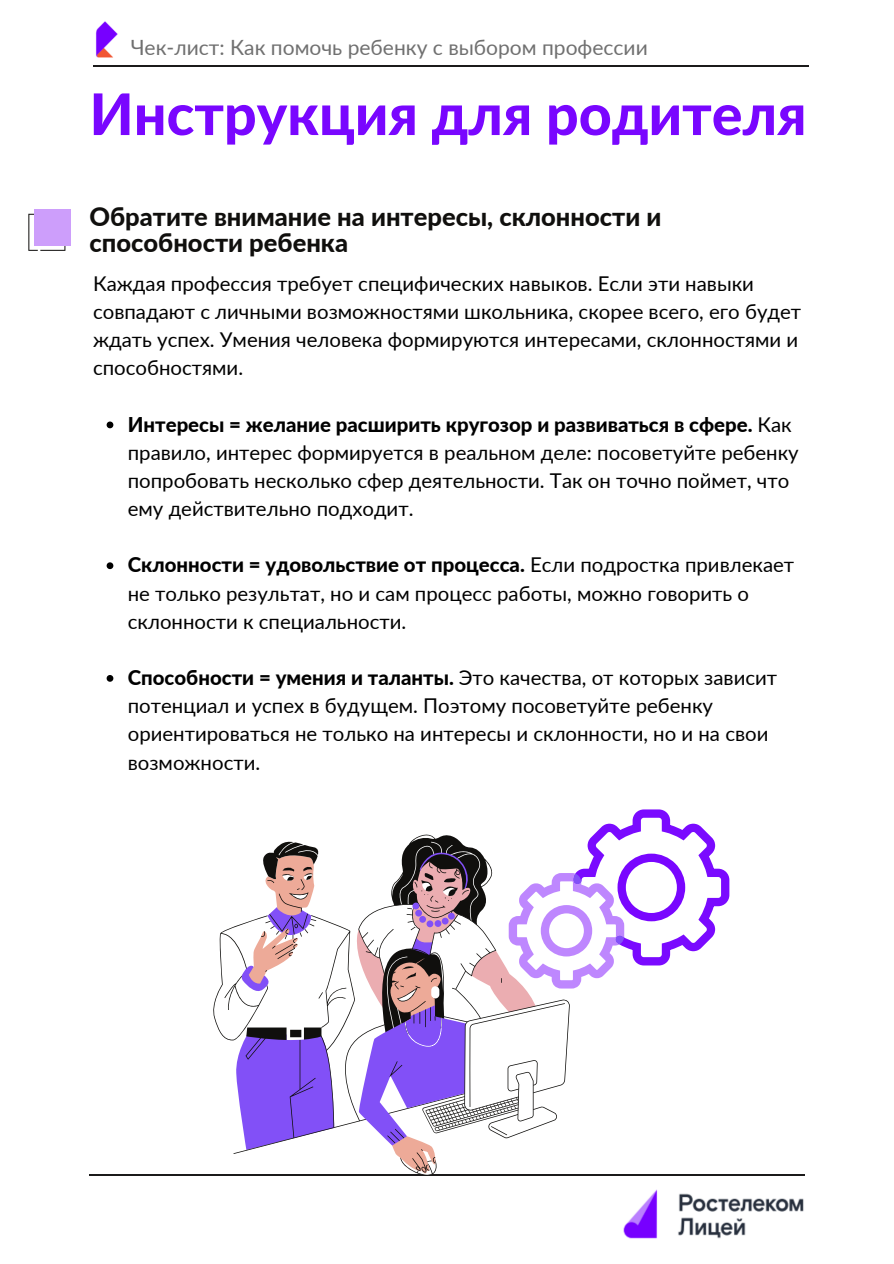
<style>
.page{position:relative;width:894px;height:1264px;background:#fff}
.page>*{position:absolute;margin:0;border:0;box-sizing:border-box;transform-origin:0 0}
.t1{font:800 57.3px "Lato";color:#7906ff}
.t2{font:800 25.5px "Lato";color:#100f0d}
.t3{font:21px "Lato";color:#707070}
.t4{font:20.4px/28.2px "Lato";color:#000}
.s1{font-weight:800}
</style>
<div class="page">
<hr style="left:94px;top:65px;width:715px;height:1px;background:#1b1a1a">
<hr style="left:89px;top:1173px;width:715px;height:2px;background:#1b1a1a">
<img style="left:623px;top:1189px;width:181px;height:50px">
<img style="left:95px;top:21px;width:23px;height:37px">
<svg style="left:210px;top:809px;width:519px;height:366px"></svg>
<svg style="left:28px;top:214px;width:37px;height:37px"></svg>
<div style="left:34px;top:209px;width:36px;height:36px;background:#cd9efb"></div>
<svg style="left:107px;top:421px;width:6px;height:7px"></svg>
<svg style="left:107px;top:562px;width:6px;height:7px"></svg>
<svg style="left:107px;top:675px;width:6px;height:6px"></svg>
<p class="t3" style="left:131px;top:34px;width:518px">Чек-лист: Как помочь ребенку с выбором профессии</p>
<p class="t1" style="left:89px;top:78px;width:718px">Инструкция для родителя</p>
<p class="t2" style="left:89px;top:201px;width:573px">Обратите внимание на интересы, склонности и</p>
<p class="t2" style="left:89px;top:227px;width:260px">способности ребенка</p>
<p class="t4" style="left:93px;top:269px;width:709px">Каждая профессия требует специфических навыков. Если эти навыки совпадают с личными возможностями школьника, скорее всего, его будет ждать успех. Умения человека формируются интересами, склонностями и способностями.</p>
<p class="t4" style="left:128px;top:409px;width:672px"><span class="s1">Интересы = желание расширить кругозор и развиваться в сфере.</span> Как правило, интерес формируется в реальном деле: посоветуйте ребенку попробовать несколько сфер деятельности. Так он точно поймет, что ему действительно подходит.</p>
<p class="t4" style="left:128px;top:550px;width:667px"><span class="s1">Склонности = удовольствие от процесса.</span> Если подростка привлекает не только результат, но и сам процесс работы, можно говорить о склонности к специальности.</p>
<p class="t4" style="left:128px;top:663px;width:650px"><span class="s1">Способности = умения и таланты.</span> Это качества, от которых зависит потенциал и успех в будущем. Поэтому посоветуйте ребенку ориентироваться не только на интересы и склонности, но и на свои возможности.</p>
</div>
